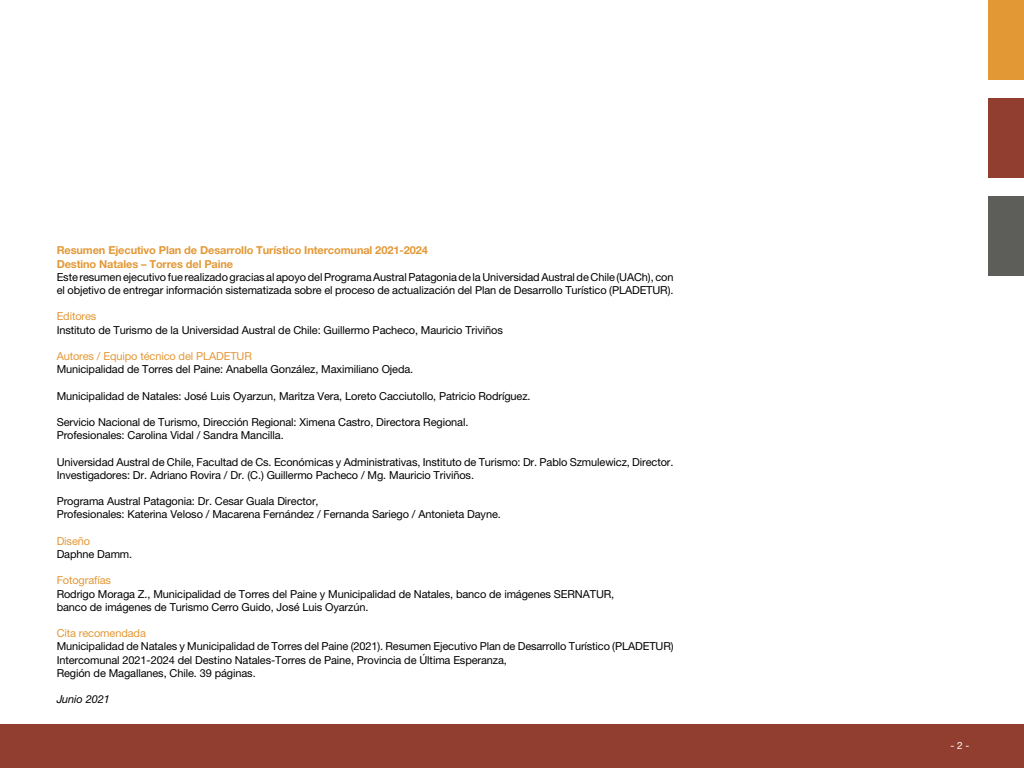
<style>
.page{position:relative;width:1024px;height:768px;background:#fff}
.page>*{position:absolute;margin:0;border:0;box-sizing:border-box;transform-origin:0 0}
.t1{font:11px/13.2px "Helvetica Neue LT Pro";letter-spacing:-.01em;color:#000}
.t2{font:700 11px/13.2px "Helvetica Neue LT Pro";letter-spacing:-.01em;color:#e39836}
.t3{font:11px "Helvetica Neue LT Pro";letter-spacing:-.01em;color:#e39836}
.t4{font:italic 11px "Helvetica Neue LT Pro";letter-spacing:-.01em;color:#000}
.t5{font:10px "Helvetica Neue LT Pro";color:#fff}
</style>
<div class="page">
<div style="left:0;top:724px;width:1024px;height:44px;background:#913e30"></div>
<div style="left:988px;top:196px;width:36px;height:80px;background:#5d5e59"></div>
<div style="left:988px;top:98px;width:36px;height:80px;background:#913e30"></div>
<div style="left:988px;top:0;width:36px;height:80px;background:#e39836"></div>
<p class="t2" style="left:57px;top:244px;width:373px">Resumen Ejecutivo Plan de Desarrollo Turístico Intercomunal 2021-2024<br>Destino Natales – Torres del Paine</p>
<p class="t1" style="left:57px;top:270px;width:618px">Este resumen ejecutivo fue realizado gracias al apoyo del Programa Austral Patagonia de la Universidad Austral de Chile (UACh), con el objetivo de entregar información sistematizada sobre el proceso de actualización del Plan de Desarrollo Turístico (PLADETUR).</p>
<p class="t3" style="left:57px;top:310px;width:41px">Editores</p>
<p class="t1" style="left:57px;top:323px;width:448px">Instituto de Turismo de la Universidad Austral de Chile: Guillermo Pacheco, Mauricio Triviños</p>
<p class="t3" style="left:57px;top:349px;width:197px">Autores / Equipo técnico del PLADETUR</p>
<p class="t1" style="left:57px;top:363px;width:358px">Municipalidad de Torres del Paine: Anabella González, Maximiliano Ojeda.</p>
<p class="t1" style="left:57px;top:389px;width:475px">Municipalidad de Natales: José Luis Oyarzun, Maritza Vera, Loreto Cacciutollo, Patricio Rodríguez.</p>
<p class="t1" style="left:57px;top:415px;width:413px">Servicio Nacional de Turismo, Dirección Regional: Ximena Castro, Directora Regional.<br>Profesionales: Carolina Vidal / Sandra Mancilla.</p>
<p class="t1" style="left:57px;top:455px;width:618px">Universidad Austral de Chile, Facultad de Cs. Económicas y Administrativas, Instituto de Turismo: Dr. Pablo Szmulewicz, Director.<br>Investigadores: Dr. Adriano Rovira / Dr. (C.) Guillermo Pacheco / Mg. Mauricio Triviños.</p>
<p class="t1" style="left:57px;top:495px;width:446px">Programa Austral Patagonia: Dr. Cesar Guala Director,<br>Profesionales: Katerina Veloso / Macarena Fernández / Fernanda Sariego / Antonieta Dayne.</p>
<p class="t3" style="left:57px;top:534px;width:35px">Diseño</p>
<p class="t1" style="left:57px;top:547px;width:77px">Daphne Damm.</p>
<p class="t3" style="left:57px;top:574px;width:56px">Fotografías</p>
<p class="t1" style="left:57px;top:587px;width:559px">Rodrigo Moraga Z., Municipalidad de Torres del Paine y Municipalidad de Natales, banco de imágenes SERNATUR, banco de imágenes de Turismo Cerro Guido, José Luis Oyarzún.</p>
<p class="t3" style="left:57px;top:627px;width:91px">Cita recomendada</p>
<p class="t1" style="left:57px;top:640px;width:618px">Municipalidad de Natales y Municipalidad de Torres del Paine (2021). Resumen Ejecutivo Plan de Desarrollo Turístico (PLADETUR)<br>Intercomunal 2021-2024 del Destino Natales-Torres de Paine, Provincia de Última Esperanza,<br>Región de Magallanes, Chile. 39 páginas.</p>
<p class="t4" style="left:57px;top:693px;width:55px">Junio 2021</p>
<p class="t5" style="left:951px;top:739px;width:20px">- 2 -</p>
</div>
